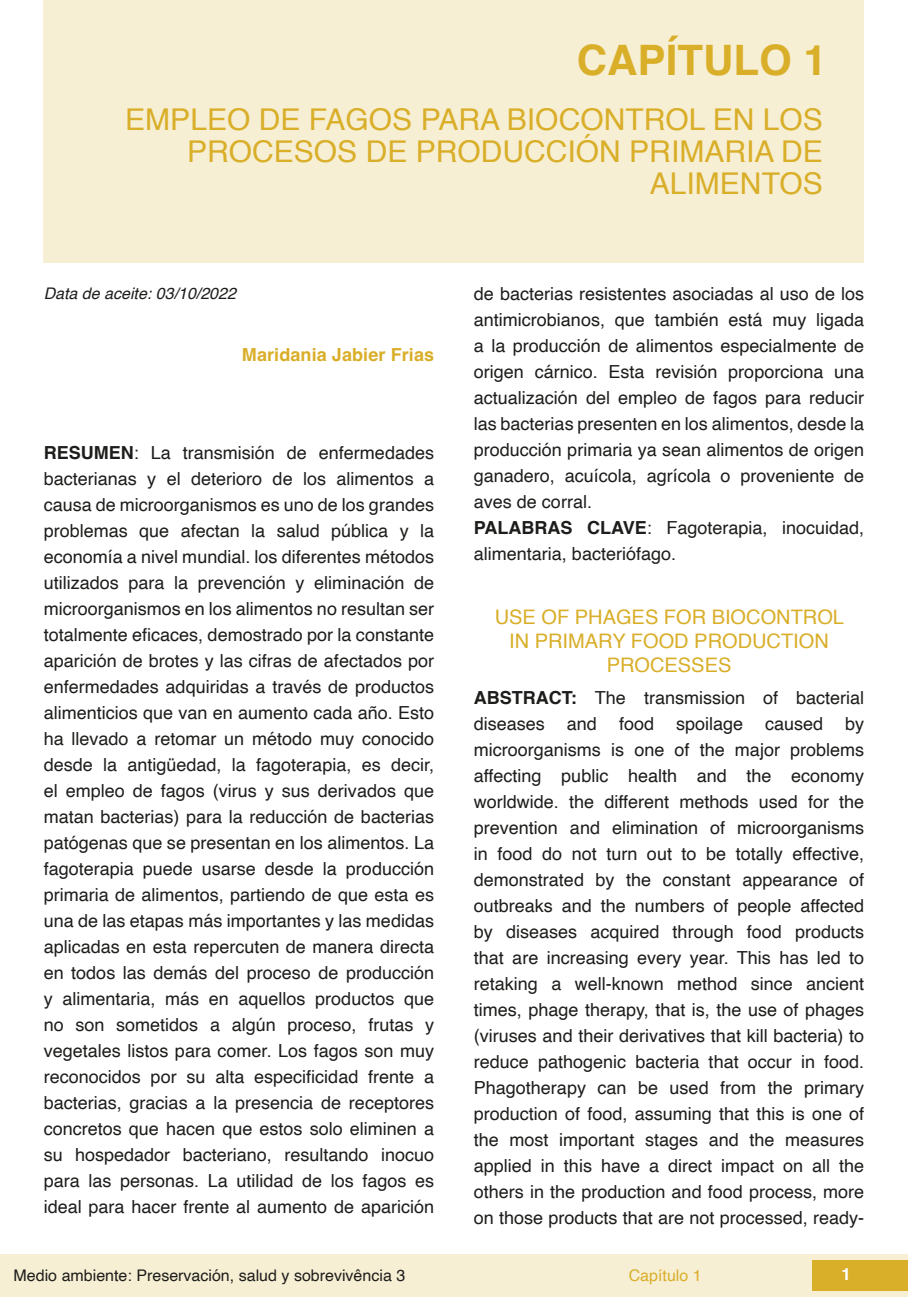
<style>
.page{position:relative;width:908px;height:1304px;background:#fff}
.page>*{position:absolute;margin:0;border:0;box-sizing:border-box;transform-origin:0 0}
.t1{font:700 42px "Helvetica";color:#d9ae29}
.t2{font:30px/32px "Helvetica";color:#d9ae29;text-align:right}
.t3{font:20px/24px "Helvetica";color:#d9ae29;text-align:center}
.t4{font:18px/26px "Helvetica";color:#1d1d1b;text-align:justify}
.t5{font:700 18px "Helvetica";letter-spacing:.005em;color:#d9ae29}
.t6{font:700 16.8px "Helvetica";color:#fff}
.t7{font:16px "Helvetica";color:#1d1d1b}
.t8{font:italic 16px "Helvetica";color:#1d1d1b}
.t9{font:16px "Helvetica";color:#d9ae29}
.s1{font-weight:700}
</style>
<div class="page">
<div style="left:0;top:1254px;width:906px;height:43px;background:#f7efd4"></div>
<div style="left:812px;top:1261px;width:95px;height:30px;background:#d9ae29"></div>
<div style="left:44px;top:0;width:819px;height:263px;background:#f7efd4"></div>
<h1 class="t1" style="left:576px;top:35px;width:251px">CAPÍTULO 1</h1>
<h2 class="t2" style="left:125px;top:104px;width:698px">EMPLEO DE FAGOS PARA BIOCONTROL EN LOS<br>PROCESOS DE PRODUCCIÓN PRIMARIA DE<br>ALIMENTOS</h2>
<p class="t8" style="left:44px;top:280px;width:194px">Data de aceite: 03/10/2022</p>
<p class="t5" style="left:242px;top:344px;width:193px">Maridania Jabier Frias</p>
<p class="t4" style="left:44px;top:440px;width:392px"><span class="s1">RESUMEN</span>: La transmisión de enfermedades bacterianas y el deterioro de los alimentos a causa de microorganismos es uno de los grandes problemas que afectan la salud pública y la economía a nivel mundial. los diferentes métodos utilizados para la prevención y eliminación de microorganismos en los alimentos no resultan ser totalmente eficaces, demostrado por la constante aparición de brotes y las cifras de afectados por enfermedades adquiridas a través de productos alimenticios que van en aumento cada año. Esto ha llevado a retomar un método muy conocido desde la antigüedad, la fagoterapia, es decir, el empleo de fagos (virus y sus derivados que matan bacterias) para la reducción de bacterias patógenas que se presentan en los alimentos. La fagoterapia puede usarse desde la producción primaria de alimentos, partiendo de que esta es una de las etapas más importantes y las medidas aplicadas en esta repercuten de manera directa en todos las demás del proceso de producción y alimentaria, más en aquellos productos que no son sometidos a algún proceso, frutas y vegetales listos para comer. Los fagos son muy reconocidos por su alta especificidad frente a bacterias, gracias a la presencia de receptores concretos que hacen que estos solo eliminen a su hospedador bacteriano, resultando inocuo para las personas. La utilidad de los fagos es ideal para hacer frente al aumento de aparición</p>
<p class="t4" style="left:473px;top:281px;width:392px;text-align:left">de bacterias resistentes asociadas al uso de los antimicrobianos, que también está muy ligada a la producción de alimentos especialmente de origen cárnico. Esta revisión proporciona una actualización del empleo de fagos para reducir las bacterias presenten en los alimentos, desde la producción primaria ya sean alimentos de origen ganadero, acuícola, agrícola o proveniente de aves de corral.<br><span class="s1">PALABRAS CLAVE</span>: Fagoterapia, inocuidad, alimentaria, bacteriófago.</p>
<p class="t3" style="left:494px;top:606px;width:350px">USE OF PHAGES FOR BIOCONTROL<br>IN PRIMARY FOOD PRODUCTION<br>PROCESSES</p>
<p class="t4" style="left:473px;top:685px;width:392px"><span class="s1">ABSTRACT:</span> The transmission of bacterial diseases and food spoilage caused by microorganisms is one of the major problems affecting public health and the economy worldwide. the different methods used for the prevention and elimination of microorganisms in food do not turn out to be totally effective, demonstrated by the constant appearance of outbreaks and the numbers of people affected by diseases acquired through food products that are increasing every year. This has led to retaking a well-known method since ancient times, phage therapy, that is, the use of phages (viruses and their derivatives that kill bacteria) to reduce pathogenic bacteria that occur in food.<br>Phagotherapy can be used from the primary production of food, assuming that this is one of the most important stages and the measures applied in this have a direct impact on all the others in the production and food process, more on those products that are not processed, ready-</p>
<p class="t7" style="left:14px;top:1263px;width:393px">Medio ambiente: Preservación, salud y sobrevivência 3</p>
<p class="t9" style="left:628px;top:1263px;width:74px">Capítulo 1</p>
<p class="t6" style="left:841px;top:1264px;width:11px">1</p>
</div>
